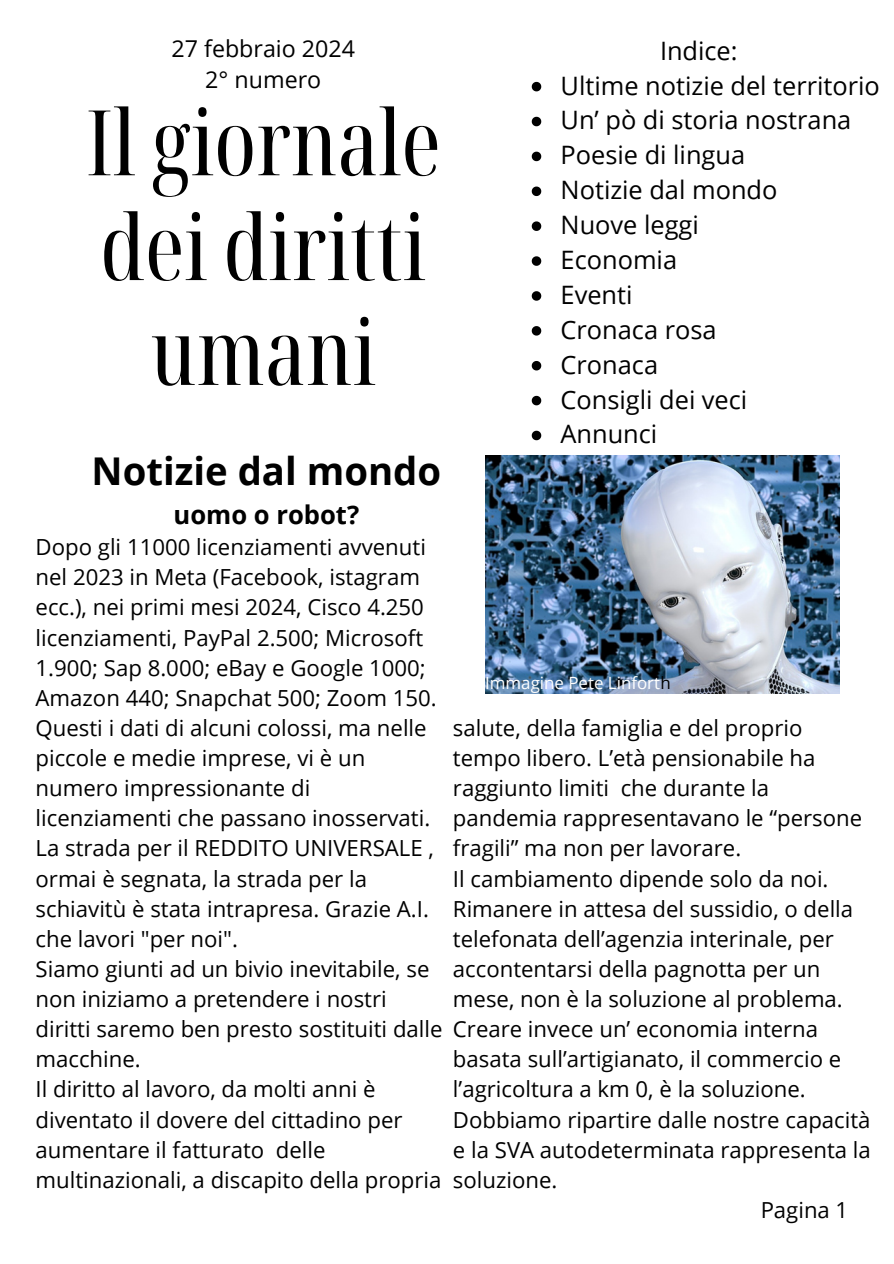
<style>
.page{position:relative;width:894px;height:1264px;background:#fff}
.page>*{position:absolute;margin:0;border:0;box-sizing:border-box;transform-origin:0 0}
.t1{font:extra-condensed 90.6px/104.7px "Noto Serif Display";color:#000;text-align:center}
.t2{font:700 38.25px "Open Sans";color:#000}
.t3{font:700 25.65px "Open Sans";color:#000}
.t4{font:25.35px "Open Sans";color:#000}
.t5{font:23.25px/31.7px "Open Sans";color:#000;text-align:center}
.t6{font:22.2px/30.2px "Open Sans";color:#000}
.t7{font:22.05px "Open Sans";color:#000}
.t8{font:16.95px "Open Sans";color:#fff}
.s1{color:#000}
</style>
<div class="page">
<img style="left:485px;top:455px;width:354px;height:238px">
<svg style="left:531px;top:82px;width:10px;height:9px"></svg>
<svg style="left:531px;top:117px;width:10px;height:9px"></svg>
<svg style="left:531px;top:152px;width:10px;height:9px"></svg>
<svg style="left:531px;top:186px;width:10px;height:10px"></svg>
<svg style="left:531px;top:221px;width:10px;height:10px"></svg>
<svg style="left:531px;top:256px;width:10px;height:10px"></svg>
<svg style="left:531px;top:291px;width:10px;height:10px"></svg>
<svg style="left:531px;top:326px;width:10px;height:9px"></svg>
<svg style="left:531px;top:361px;width:10px;height:9px"></svg>
<svg style="left:531px;top:396px;width:10px;height:9px"></svg>
<svg style="left:531px;top:431px;width:10px;height:9px"></svg>
<h4 class="t5" style="left:171px;top:32px;width:185px">27 febbraio 2024<br>2° numero</h4>
<h4 class="t1" style="left:86px;top:88px;width:356px">Il giornale dei diritti umani</h4>
<h2 class="t2" style="left:92px;top:444px;width:351px">Notizie dal mondo</h2>
<h2 class="t3" style="left:173px;top:497px;width:187px">uomo o robot?</h2>
<p class="t6" style="left:36px;top:531px;width:408px">Dopo gli 11000 licenziamenti avvenuti nel 2023 in Meta (Facebook, istagram ecc.), nei primi mesi 2024, Cisco 4.250 licenziamenti, PayPal 2.500; Microsoft 1.900; Sap 8.000; eBay e Google 1000; Amazon 440; Snapchat 500; Zoom 150.<br>Questi i dati di alcuni colossi, ma nelle piccole e medie imprese, vi è un numero impressionante di licenziamenti che passano inosservati.<br>La strada per il REDDITO UNIVERSALE , ormai è segnata, la strada per la schiavitù è stata intrapresa. Grazie A.I. che lavori "per noi".<br>Siamo giunti ad un bivio inevitabile, se non iniziamo a pretendere i nostri diritti saremo ben presto sostituiti dalle macchine.<br>Il diritto al lavoro, da molti anni è diventato il dovere del cittadino per aumentare il fatturato delle multinazionali, a discapito della propria</p>
<h1 class="t4" style="left:659px;top:33px;width:79px">Indice:</h1>
<h3 class="t4" style="left:560px;top:67px;width:321px">Ultime notizie del territorio</h3>
<p class="t4" style="left:560px;top:102px;width:292px">Un’ pò di storia nostrana</p>
<p class="t4" style="left:560px;top:137px;width:186px">Poesie di lingua</p>
<p class="t4" style="left:560px;top:172px;width:218px">Notizie dal mondo</p>
<p class="t4" style="left:560px;top:207px;width:140px">Nuove leggi</p>
<p class="t4" style="left:560px;top:242px;width:118px">Economia</p>
<p class="t4" style="left:560px;top:277px;width:73px">Eventi</p>
<p class="t4" style="left:560px;top:312px;width:157px">Cronaca rosa</p>
<p class="t4" style="left:560px;top:346px;width:99px">Cronaca</p>
<p class="t4" style="left:560px;top:381px;width:188px">Consigli dei veci</p>
<p class="t4" style="left:560px;top:416px;width:98px">Annunci</p>
<h4 class="t8" style="left:485px;top:671px;width:187px">Immagine Pete Linfort<span class="s1">h</span></h4>
<p class="t6" style="left:453px;top:712px;width:419px">salute, della famiglia e del proprio tempo libero. L’età pensionabile ha raggiunto limiti che durante la pandemia rappresentavano le “persone fragili” ma non per lavorare.<br>Il cambiamento dipende solo da noi.<br>Rimanere in attesa del sussidio, o della telefonata dell’agenzia interinale, per accontentarsi della pagnotta per un mese, non è la soluzione al problema.<br>Creare invece un’ economia interna basata sull’artigianato, il commercio e l’agricoltura a km 0, è la soluzione.<br>Dobbiamo ripartire dalle nostre capacità e la SVA autodeterminata rappresenta la soluzione.</p>
<p class="t7" style="left:760px;top:1194px;width:89px">Pagina 1</p>
</div>
